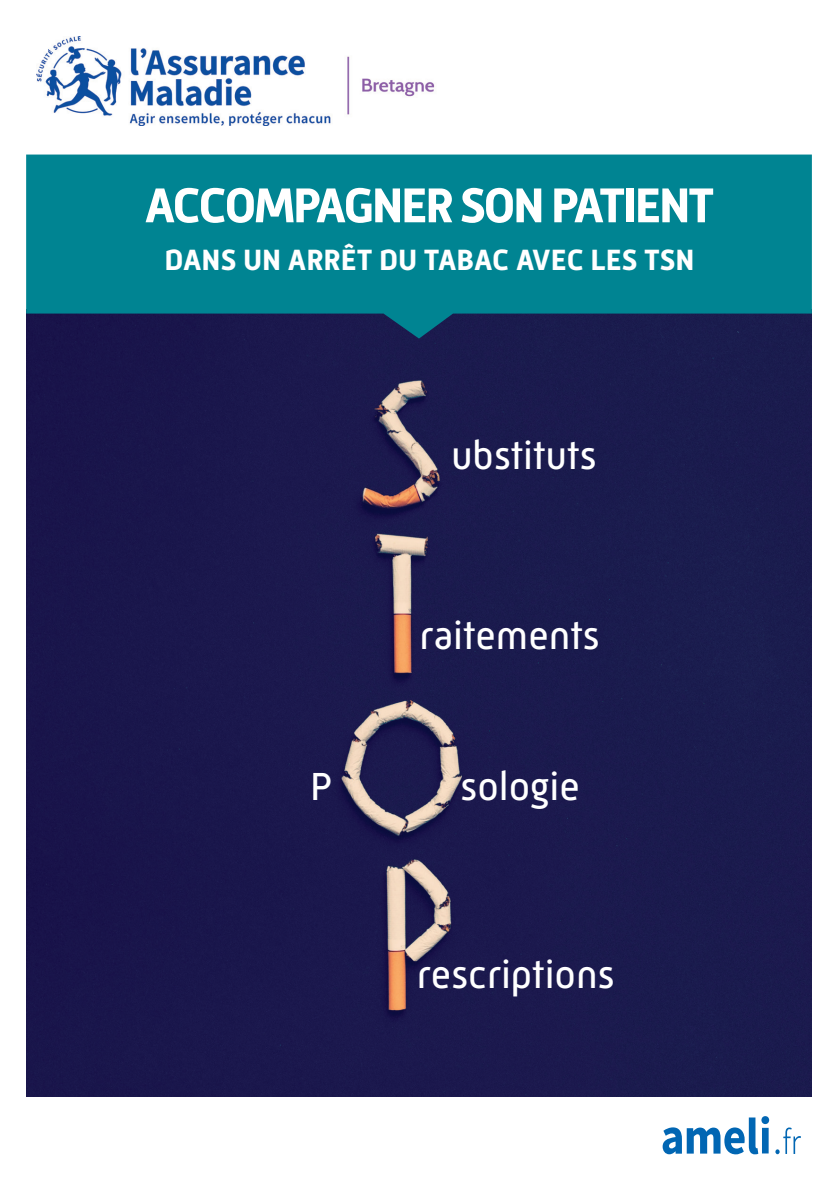
<style>
.page{position:relative;width:840px;height:1191px;background:#fff}
.page>*{position:absolute;margin:0;border:0;box-sizing:border-box;transform-origin:0 0}
.t1{font:700 50px "Mic 32 New";letter-spacing:-.05em;color:#fff}
.t2{font:40px "Mic 32 New";color:#fff}
.t3{font:700 30px "Mic 32 New";color:#fff}
</style>
<div class="page">
<div style="left:26px;top:338px;width:785px;height:758px;background:#1a194d"></div>
<img style="left:37px;top:36px;width:398px;height:89px">
<svg style="left:26px;top:154px;width:785px;height:184px;background:#047689"></svg>
<svg style="left:775px;top:1127px;width:25px;height:27px"></svg>
<svg style="left:662px;top:1116px;width:106px;height:38px"></svg>
<p class="t1" style="left:144px;top:176px;width:571px">ACCOMPAGNER SON PATIENT</p>
<p class="t3" style="left:164px;top:242px;width:497px">DANS UN ARRÊT DU TABAC AVEC LES TSN</p>
<p class="t2" style="left:451px;top:432px;width:147px">ubstituts</p>
<p class="t2" style="left:419px;top:613px;width:181px">raitements</p>
<p class="t2" style="left:310px;top:763px;width:24px">P</p>
<p class="t2" style="left:460px;top:763px;width:121px">sologie</p>
<p class="t2" style="left:416px;top:952px;width:199px">rescriptions</p>
</div>
